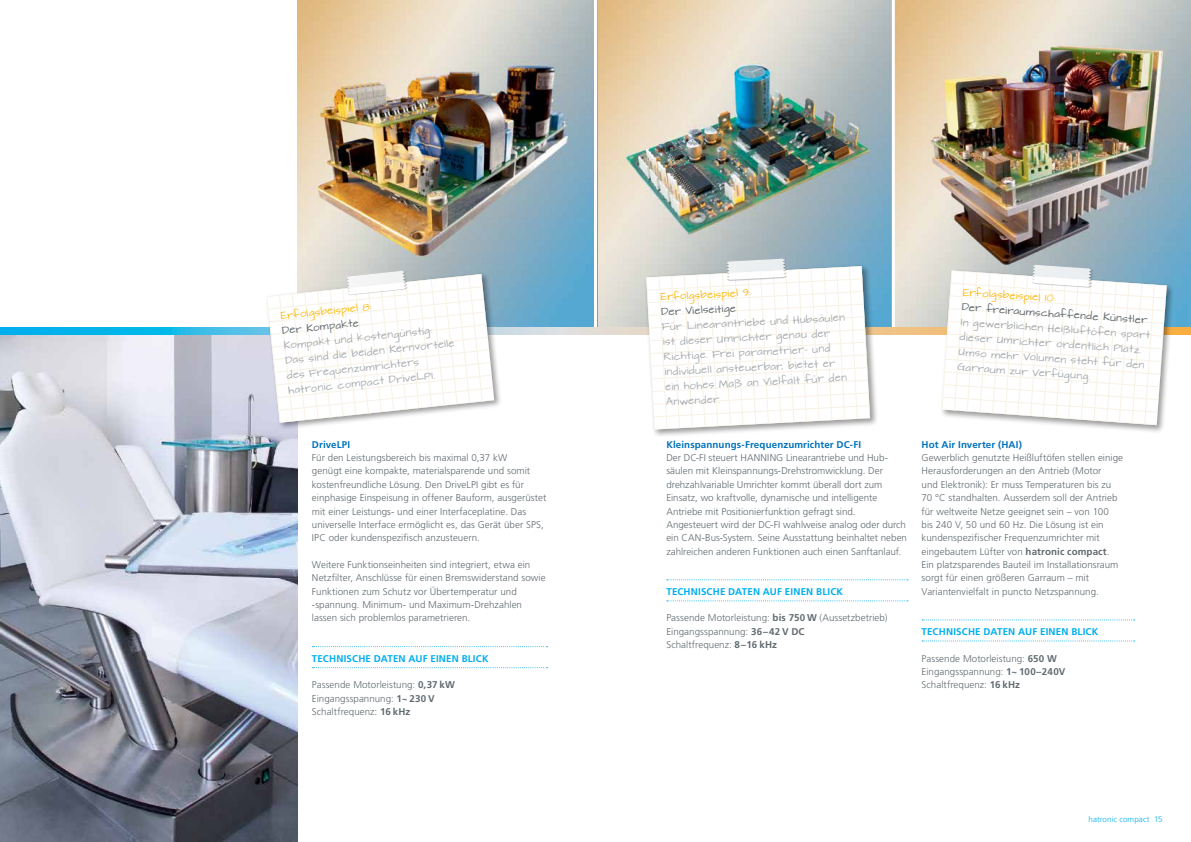
<style>
.page{position:relative;width:1191px;height:842px;background:#fff}
.page>*{position:absolute;margin:0;border:0;box-sizing:border-box;transform-origin:0 0}
.t1{font:300 9.8px/13.4px "Frutiger LT Pro";color:#606a70}
.t2{font:700 9.8px "Frutiger LT Pro";letter-spacing:.015em;color:#00aeef}
.t3{font:700 9.8px "Frutiger LT Pro";letter-spacing:.01em;color:#0072bc}
.t4{font:9px/15px "Architects Daughter";color:#a8adb1}
.t5{font:9px "Architects Daughter";color:#606a70}
.t6{font:9px "Architects Daughter";color:#fdb913}
.t7{font:300 8px "Frutiger LT Pro";letter-spacing:.015em;color:#00aeef}
.s1{font-weight:700}
</style>
<div class="page">
<img style="left:597px;top:0;width:294px;height:327px">
<img style="left:894px;top:0;width:297px;height:327px">
<svg style="left:922px;top:619px;width:212px;height:1px"></svg>
<svg style="left:922px;top:640px;width:212px;height:1px"></svg>
<img style="left:0;top:334px;width:298px;height:508px">
<img style="left:298px;top:0;width:296px;height:327px">
<svg style="left:312px;top:646px;width:235px;height:1px"></svg>
<svg style="left:312px;top:667px;width:235px;height:1px"></svg>
<svg style="left:667px;top:579px;width:241px;height:1px"></svg>
<svg style="left:667px;top:600px;width:241px;height:1px"></svg>
<svg style="left:0;top:327px;width:1191px;height:7px;background:#74c3d2"></svg>
<div style="left:644px;top:264px;width:234px;height:174px;background:#000;opacity:.4"></div>
<svg style="left:646px;top:259px;width:224px;height:170px"></svg>
<div style="left:939px;top:268px;width:236px;height:166px;background:#000;opacity:.4"></div>
<svg style="left:941px;top:265px;width:225px;height:160px"></svg>
<div style="left:265px;top:272px;width:237px;height:159px;background:#000;opacity:.4"></div>
<svg style="left:267px;top:271px;width:228px;height:152px"></svg>
<p class="t6" style="left:280px;top:311px;width:93px;rotate:-6deg">Erfolgsbeispiel 8:</p>
<p class="t5" style="left:282px;top:326px;width:79px;rotate:-6deg">Der Kompakte</p>
<p class="t4" style="left:283px;top:339px;width:172px;rotate:-6deg">Kompakt und kostengünstig:<br>Das sind die beiden Kernvorteile des Frequenzumrichters hatronic compact DriveLPI.</p>
<p class="t3" style="left:312px;top:438px;width:40px">DriveLPI</p>
<p class="t1" style="left:312px;top:451px;width:236px">Für den Leistungsbereich bis maximal 0,37 kW<br>genügt eine kompakte, materialsparende und somit kostenfreundliche Lösung. Den DriveLPI gibt es für einphasige Einspeisung in offener Bauform, ausgerüstet mit einer Leistungs- und einer Interfaceplatine. Das universelle Interface ermöglicht es, das Gerät über SPS, IPC oder kundenspezifisch anzusteuern.</p>
<p class="t1" style="left:312px;top:558px;width:235px">Weitere Funktionseinheiten sind integriert, etwa ein Netzfilter, Anschlüsse für einen Bremswiderstand sowie Funktionen zum Schutz vor Übertemperatur und -spannung. Minimum- und Maximum-Drehzahlen lassen sich problemlos parametrieren.</p>
<p class="t2" style="left:312px;top:652px;width:178px">TECHNISCHE DATEN AUF EINEN BLICK</p>
<p class="t1" style="left:312px;top:678px;width:144px">Passende Motorleistung: <span class="s1">0,37 kW<br></span>Eingangsspannung: <span class="s1">1~ 230 V<br></span>Schaltfrequenz: <span class="s1">16 kHz</span></p>
<p class="t6" style="left:660px;top:292px;width:92px;rotate:-3deg">Erfolgsbeispiel 9:</p>
<p class="t5" style="left:661px;top:307px;width:76px;rotate:-3deg">Der Vielseitige</p>
<p class="t4" style="left:662px;top:320px;width:185px;rotate:-3deg">Für Linearantriebe und Hubsäulen ist dieser Umrichter genau der<br>Richtige. Frei parametrier-und individuell ansteuerbar, bietet er ein hohes Maß an Vielfalt für den<br>Anwender.</p>
<p class="t3" style="left:666px;top:438px;width:196px">Kleinspannungs-Frequenzumrichter DC-FI</p>
<p class="t1" style="left:666px;top:451px;width:242px">Der DC-FI steuert HANNING Linearantriebe und Hub&shy;säulen mit Kleinspannungs-Drehstromwicklung. Der drehzahlvariable Umrichter kommt überall dort zum Einsatz, wo kraftvolle, dynamische und intelligente Antriebe mit Positionierfunktion gefragt sind.<br>Angesteuert wird der DC-FI wahlweise analog oder durch ein CAN-Bus-System. Seine Ausstattung beinhaltet neben zahlreichen anderen Funktionen auch einen Sanftanlauf.</p>
<p class="t2" style="left:666px;top:585px;width:178px">TECHNISCHE DATEN AUF EINEN BLICK</p>
<p class="t1" style="left:666px;top:611px;width:223px">Passende Motorleistung: <span class="s1">bis 750 W</span> (Aussetzbetrieb)<br>Eingangsspannung: <span class="s1">36–42 V DC<br></span>Schaltfrequenz: <span class="s1">8–16 kHz</span></p>
<p class="t6" style="left:963px;top:287px;width:94px;rotate:4deg">Erfolgsbeispiel 10:</p>
<p class="t5" style="left:962px;top:302px;width:187px;rotate:4deg">Der freiraumschaffende Künstler</p>
<p class="t4" style="left:961px;top:315px;width:191px;rotate:4deg">In gewerblichen Heißluftöfen spart dieser Umrichter ordentlich Platz.<br>Umso mehr Volumen steht für den<br>Garraum zur Verfügung.</p>
<p class="t3" style="left:921px;top:438px;width:102px">Hot Air Inverter (HAI)</p>
<p class="t1" style="left:921px;top:451px;width:203px">Gewerblich genutzte Heißluftöfen stellen einige Herausforderungen an den Antrieb (Motor<br>und Elektronik): Er muss Temperaturen bis zu 70 °C standhalten. Ausserdem soll der Antrieb für weltweite Netze geeignet sein – von 100<br>bis 240 V, 50 und 60 Hz. Die Lösung ist ein kundenspezifischer Frequenzumrichter mit eingebautem Lüfter von <span class="s1">hatronic compact</span>.<br>Ein platzsparendes Bauteil im Installationsraum sorgt für einen größeren Garraum – mit Variantenvielfalt in puncto Netzspannung.</p>
<p class="t2" style="left:921px;top:626px;width:178px">TECHNISCHE DATEN AUF EINEN BLICK</p>
<p class="t1" style="left:921px;top:651px;width:145px">Passende Motorleistung: <span class="s1">650 W<br></span>Eingangsspannung: <span class="s1">1~ 100–240V<br></span>Schaltfrequenz: <span class="s1">16 kHz</span></p>
<p class="t7" style="left:1088px;top:814px;width:76px">hatronic compact 15</p>
</div>
